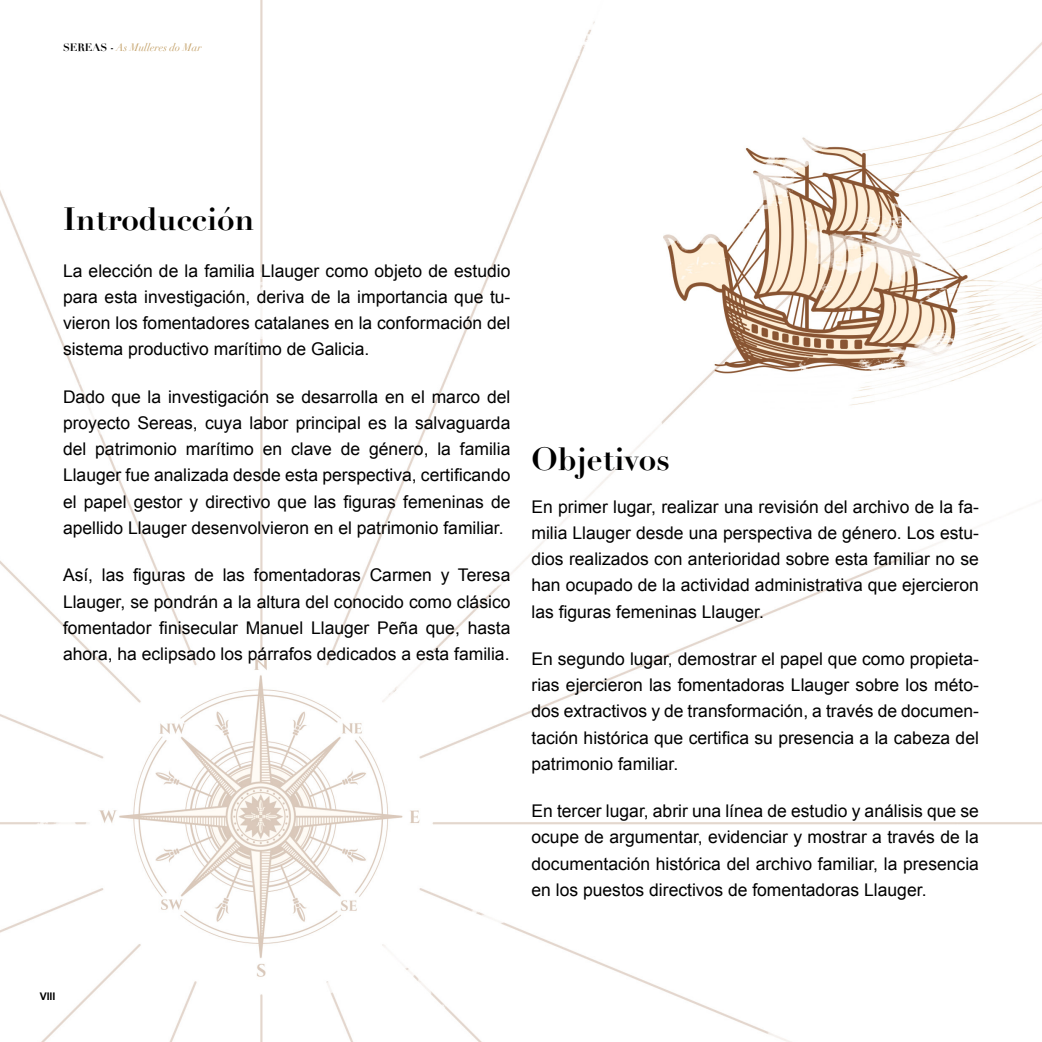
<style>
.page{position:relative;width:1042px;height:1042px;background:#fff}
.page>*{position:absolute;margin:0;border:0;box-sizing:border-box;transform-origin:0 0}
.t1{font:700 31.5px "Didot";color:#000}
.t2{font:17.5px/26.2px "Arial";color:#000;text-align:justify}
.t3{font:italic 10.5px "Didot";color:#c3a067}
.t4{font:700 10.5px "Arial";color:#000}
.s1{font-weight:700;font-style:normal;color:#000}
</style>
<div class="page">
<img style="left:0;top:0;width:1042px;height:1042px">
<p class="t3" style="left:63px;top:41px;width:140px"><span class="s1">SEREAS -</span> As Mulleres do Mar</p>
<h1 class="t1" style="left:63px;top:199px;width:193px">Introducción</h1>
<p class="t2" style="left:63px;top:258px;width:449px">La elección de la familia Llauger como objeto de estudio para esta investigación, deriva de la importancia que tu&shy;vieron los fomentadores catalanes en la conformación del sistema productivo marítimo de Galicia.</p>
<p class="t2" style="left:63px;top:384px;width:449px">Dado que la investigación se desarrolla en el marco del proyecto Sereas, cuya labor principal es la salvaguarda del patrimonio marítimo en clave de género, la familia Llauger fue analizada desde esta perspectiva, certificando el papel gestor y directivo que las figuras femeninas de apellido Llauger desenvolvieron en el patrimonio familiar.</p>
<p class="t2" style="left:63px;top:562px;width:449px">Así, las figuras de las fomentadoras Carmen y Teresa Llauger, se pondrán a la altura del conocido como clásico fomentador finisecular Manuel Llauger Peña que, hasta ahora, ha eclipsado los párrafos dedicados a esta familia.</p>
<h1 class="t1" style="left:531px;top:439px;width:140px">Objetivos</h1>
<p class="t2" style="left:531px;top:493px;width:449px">En primer lugar, realizar una revisión del archivo de la fa&shy;milia Llauger desde una perspectiva de género. Los estu&shy;dios realizados con anterioridad sobre esta familiar no se han ocupado de la actividad administrativa que ejercieron las figuras femeninas Llauger.</p>
<p class="t2" style="left:531px;top:646px;width:449px">En segundo lugar, demostrar el papel que como propieta&shy;rias ejercieron las fomentadoras Llauger sobre los méto&shy;dos extractivos y de transformación, a través de documen&shy;tación histórica que certifica su presencia a la cabeza del patrimonio familiar.</p>
<p class="t2" style="left:531px;top:798px;width:449px">En tercer lugar, abrir una línea de estudio y análisis que se ocupe de argumentar, evidenciar y mostrar a través de la documentación histórica del archivo familiar, la presencia en los puestos directivos de fomentadoras Llauger.</p>
<p class="t4" style="left:40px;top:989px;width:17px">VIII</p>
</div>
